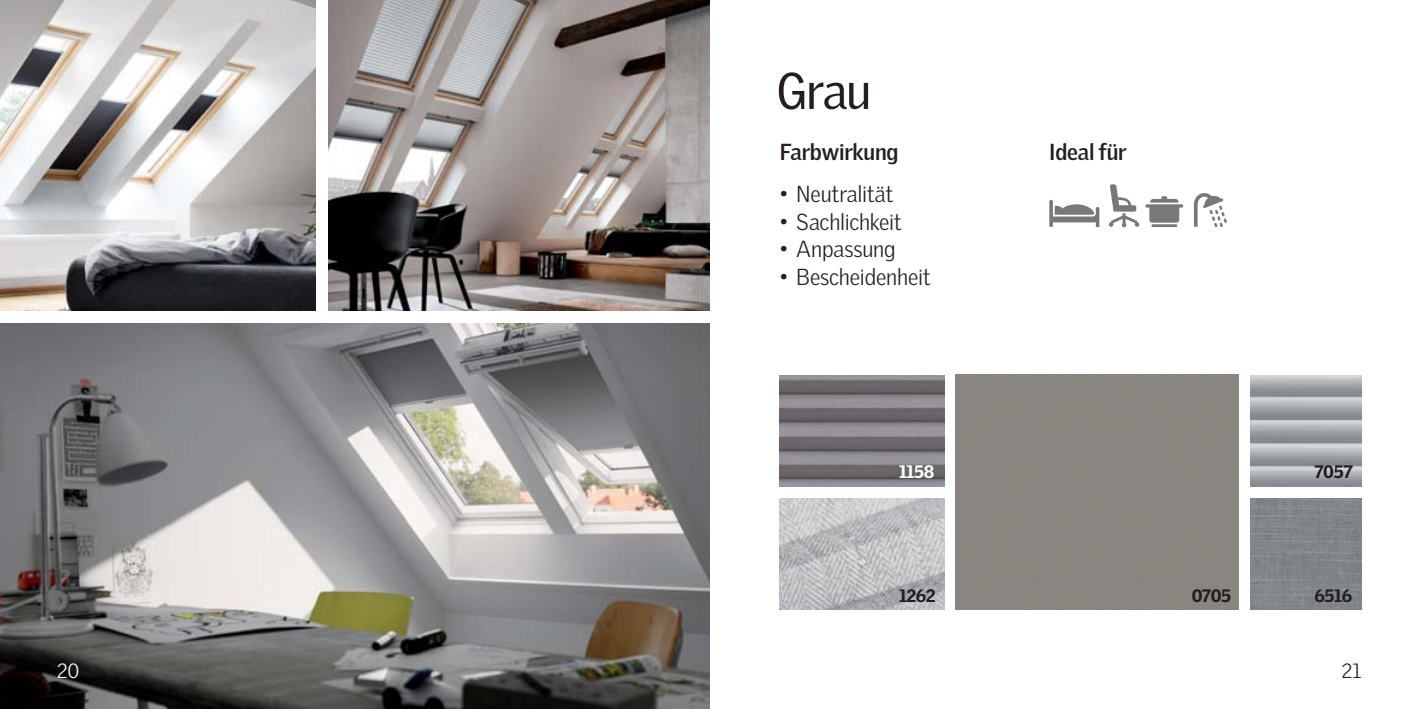
<style>
.page{position:relative;width:1418px;height:709px;background:#fff}
.page>*{position:absolute;margin:0;border:0;box-sizing:border-box;transform-origin:0 0}
.t1{font:50px "Velux Gothic";color:#231f20}
.t2{font:300 22.5px "Velux Gothic";letter-spacing:-.01em;color:#231f20}
.t3{font:700 22.5px "Velux Gothic";letter-spacing:-.01em;color:#231f20}
.t4{font:300 20px "Velux Gothic";color:#fff}
.t5{font:300 20px "Velux Gothic";color:#231f20}
.t6{font:900 17.5px "Velux Gothic";letter-spacing:-.02em;color:#231f20}
.t7{font:900 17.5px "Velux Gothic";color:#fff}
</style>
<div class="page">
<img style="left:0;top:0;width:709px;height:311px">
<img style="left:0;top:323px;width:709px;height:386px">
<svg style="left:1108px;top:184px;width:31px;height:43px"></svg>
<svg style="left:1194px;top:193px;width:32px;height:34px"></svg>
<svg style="left:1049px;top:200px;width:50px;height:27px"></svg>
<hr style="left:1151px;top:224px;width:26px;height:3px;background:#777878">
<svg style="left:1145px;top:196px;width:38px;height:27px"></svg>
<div style="left:317px;top:0;width:11px;height:317px;background:#fff"></div>
<img style="left:780px;top:376px;width:164px;height:111px">
<img style="left:780px;top:498px;width:164px;height:111px">
<h1 class="t1" style="left:776px;top:71px;width:96px">Grau</h1>
<p class="t3" style="left:780px;top:143px;width:120px">Farbwirkung</p>
<p class="t2" style="left:780px;top:186px;width:115px">• Neutralität</p>
<p class="t2" style="left:780px;top:213px;width:123px">• Sachlichkeit</p>
<p class="t2" style="left:780px;top:241px;width:117px">• Anpassung</p>
<p class="t2" style="left:780px;top:268px;width:152px">• Bescheidenheit</p>
<p class="t3" style="left:1049px;top:143px;width:79px">Ideal für</p>
<p class="t7" style="left:899px;top:465px;width:37px">1158</p>
<p class="t6" style="left:1314px;top:465px;width:40px">7057</p>
<p class="t6" style="left:899px;top:589px;width:38px">1262</p>
<p class="t6" style="left:1314px;top:589px;width:39px">6516</p>
<p class="t6" style="left:1191px;top:589px;width:41px">0705</p>
<p class="t4" style="left:57px;top:664px;width:24px">20</p>
<p class="t5" style="left:1341px;top:664px;width:21px">21</p>
</div>
